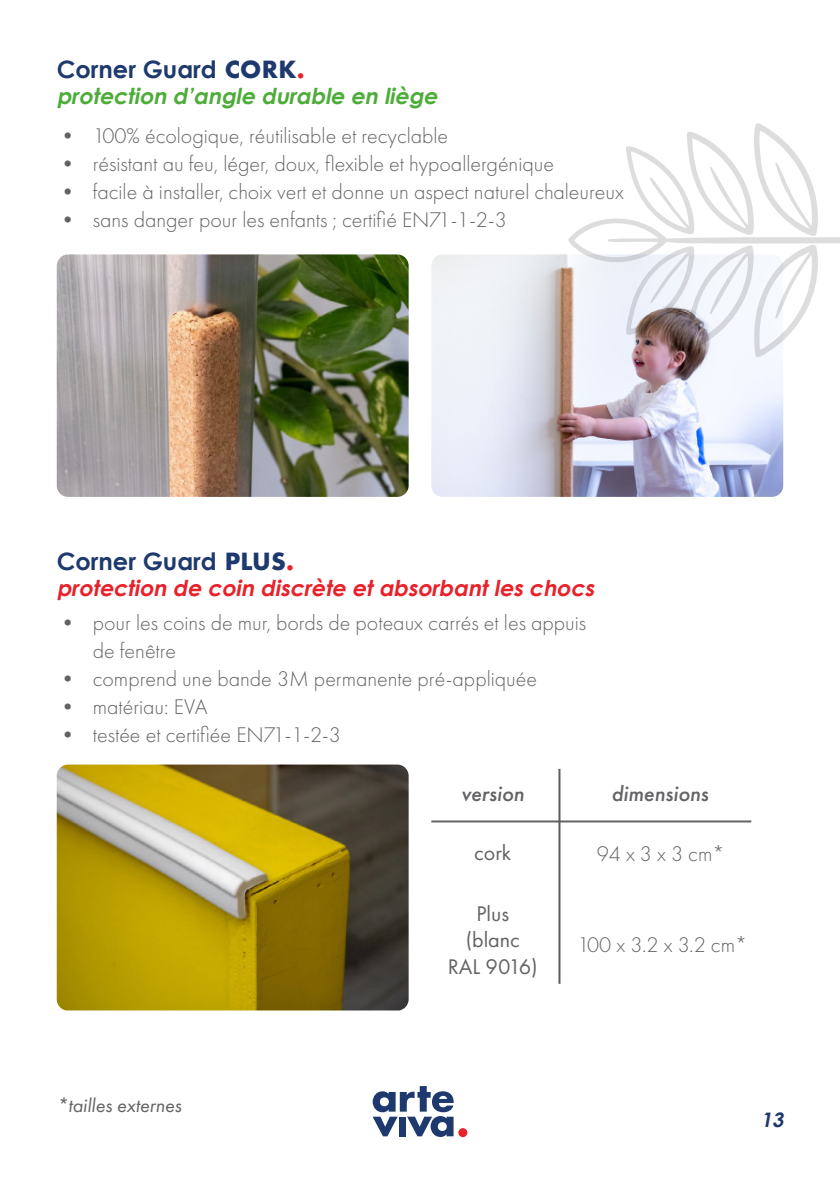
<style>
.page{position:relative;width:840px;height:1191px;background:#fff}
.page>*{position:absolute;margin:0;border:0;box-sizing:border-box;transform-origin:0 0}
.t1{font:700 24px "Century Gothic";color:#1d396d}
.t2{font:300 22px/28px "Futura PT";color:#636366}
.t3{font:italic 700 22px "Century Gothic";color:#e8212a}
.t4{font:italic 700 22px "Century Gothic";color:#4cad39}
.t5{font:22px "Futura PT";color:#636366}
.t6{font:italic 500 22px "Futura PT";color:#636366}
.t7{font:italic 20px "Futura PT";color:#636366}
.t8{font:italic 700 20px "Century Gothic";color:#1d396d}
.s1{font-family:"Futura PT";font-size:26px}
.s2{font-family:"Futura PT";font-size:26px;color:#e8212a}
</style>
<div class="page">
<img style="left:57px;top:764px;width:351px;height:246px">
<img style="left:431px;top:254px;width:351px;height:243px">
<img style="left:57px;top:254px;width:351px;height:243px">
<svg style="left:568px;top:123px;width:271px;height:236px"></svg>
<svg style="left:372px;top:1086px;width:81px;height:51px"></svg>
<div style="left:458px;top:1128px;width:9px;height:9px;background:#e8212a;border-radius:50%"></div>
<hr style="left:431px;top:820px;width:319px;height:2px;background:#636366">
<hr style="left:558px;top:769px;width:2px;height:214px;background:#5b5c5d">
<p class="t1" style="left:57px;top:51px;width:249px">Corner Guard <span class="s1">CORK</span><span class="s2">.</span></p>
<p class="t4" style="left:57px;top:79px;width:387px">protection d’angle durable en liège</p>
<p class="t2" style="left:57px;top:122px;width:393px">• 100% écologique, réutilisable et recyclable</p>
<p class="t2" style="left:57px;top:150px;width:498px">• résistant au feu, léger, doux, flexible et hypoallergénique</p>
<p class="t2" style="left:57px;top:178px;width:568px">• facile à installer, choix vert et donne un aspect naturel chaleureux</p>
<p class="t2" style="left:57px;top:206px;width:451px">• sans danger pour les enfants ; certifié EN71-1-2-3</p>
<p class="t1" style="left:57px;top:542px;width:239px">Corner Guard <span class="s1">PLUS</span><span class="s2">.</span></p>
<p class="t3" style="left:57px;top:571px;width:544px">protection de coin discrète etabsorbantleschocs</p>
<p class="t2" style="left:93px;top:609px;width:494px;text-indent:-36px">• pour les coins de mur, bords de poteaux carrés et les appuis de fenêtre</p>
<p class="t2" style="left:57px;top:665px;width:481px">• comprend une bande 3M permanente pré-appliquée</p>
<p class="t2" style="left:57px;top:693px;width:152px">• matériau: EVA</p>
<p class="t2" style="left:57px;top:721px;width:285px">• testée et certifiée EN71-1-2-3</p>
<p class="t6" style="left:461px;top:780px;width:64px">version</p>
<p class="t6" style="left:611px;top:780px;width:98px">dimensions</p>
<p class="t5" style="left:474px;top:840px;width:38px">cork</p>
<p class="t5" style="left:476px;top:900px;width:34px">Plus</p>
<p class="t5" style="left:465px;top:927px;width:56px">(blanc</p>
<p class="t5" style="left:447px;top:953px;width:91px">RAL 9016)</p>
<p class="t2" style="left:596px;top:840px;width:129px">94 x 3 x 3 cm*</p>
<p class="t2" style="left:577px;top:931px;width:171px">100 x 3.2 x 3.2 cm*</p>
<p class="t7" style="left:57px;top:1093px;width:126px">*tailles externes</p>
<p class="t8" style="left:760px;top:1104px;width:29px">13</p>
</div>
